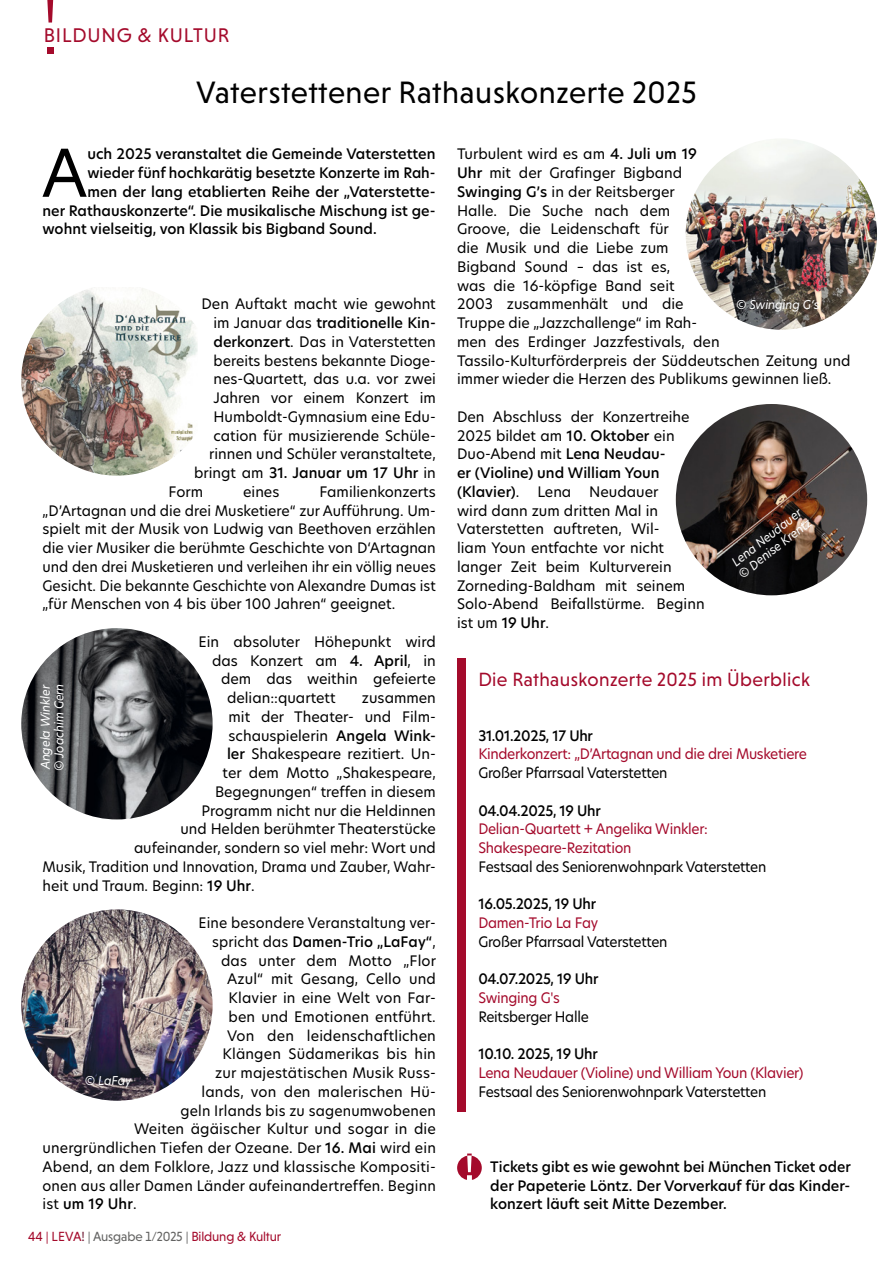
<style>
.page{position:relative;width:893px;height:1263px;background:#fff}
.page>*{position:absolute;margin:0;border:0;box-sizing:border-box;transform-origin:0 0}
.t1{font:64.65px "New Hero";color:#000}
.t2{font:31.5px "Niveau Grotesk";letter-spacing:.02em;color:#000}
.t3{font:20.1px "Niveau Grotesk";letter-spacing:.045em;color:#a40a2b}
.t4{font:19.5px "Niveau Grotesk";letter-spacing:.02em;color:#a40a2b}
.t5{font:14.25px/18.8px "New Hero";color:#000}
.t6{font:500 14.25px/18.8px "New Hero";color:#000;text-align:justify}
.t7{font:14.25px "New Hero";letter-spacing:-.02em;color:#000;scale:.96 1}
.t8{font:14.25px "New Hero";letter-spacing:-.025em;color:#a40a2b}
.t9{font:500 14.25px "New Hero";letter-spacing:-.02em;color:#000;scale:.96 1}
.t10{font:14.25px/18.8px "New Hero";letter-spacing:-.025em;color:#a40a2b;scale:.96 1}
.t11{font:13.5px "Niveau Grotesk";letter-spacing:-.01em;color:#a40a2b}
.t12{font:italic 12px/13.5px "New Hero";letter-spacing:-.01em;color:#fff;scale:.96 1}
.s1{font-weight:400}
.s2{font-weight:500}
.s3{color:#701a34}
.s4{color:#636362}
</style>
<div class="page">
<img style="left:21px;top:909px;width:192px;height:192px;border-radius:96px">
<img style="left:676px;top:404px;width:191px;height:191px;border-radius:96px">
<img style="left:21px;top:288px;width:177px;height:188px">
<img style="left:686px;top:138px;width:191px;height:192px;border-radius:96px">
<div style="left:457px;top:658px;width:9px;height:454px;background:#a40a2b"></div>
<svg style="left:457px;top:1153px;width:25px;height:27px"></svg>
<svg style="left:47px;top:0;width:6px;height:23px"></svg>
<div style="left:47px;top:47px;width:7px;height:7px;background:#a40a2b"></div>
<img style="left:21px;top:628px;width:192px;height:191px;border-radius:96px">
<h3 class="t3" style="left:44px;top:23px;width:187px">BILDUNG &amp; KULTUR</h3>
<h2 class="t2" style="left:196px;top:75px;width:502px">Vaterstettener Rathauskonzerte 2025</h2>
<h1 class="t1" style="left:42px;top:129px;width:47px">A</h1>
<p class="t6" style="left:87px;top:145px;width:350px">uch 2025 veranstaltet die Gemeinde Vaterstetten</p>
<p class="t6" style="left:87px;top:163px;width:350px">wieder fünf hochkarätig besetzte Konzerte im Rah-</p>
<p class="t6" style="left:87px;top:182px;width:350px">men der lang etablierten Reihe der „Vaterstette-</p>
<p class="t6" style="left:43px;top:201px;width:395px">ner Rathauskonzerte“. Die musikalische Mischung ist ge-</p>
<p class="t6" style="left:43px;top:220px;width:336px">wohnt vielseitig, von Klassik bis Bigband Sound.</p>
<p class="t5" style="left:202px;top:294px;width:236px">Den Auftakt macht wie gewohnt</p>
<p class="t6" style="left:214px;top:313px;width:224px"><span class="s1">im Januar das</span> traditionelle Kin-</p>
<p class="t5" style="left:214px;top:332px;width:224px"><span class="s2">derkonzert</span>. Das in Vaterstetten</p>
<p class="t5" style="left:214px;top:351px;width:224px">bereits bestens bekannte Dioge-</p>
<p class="t5" style="left:214px;top:369px;width:224px">nes-Quartett, das u.a. vor zwei</p>
<p class="t5" style="left:214px;top:388px;width:224px">Jahren vor einem Konzert im</p>
<p class="t5" style="left:214px;top:407px;width:224px">Humboldt-Gymnasium eine Edu-</p>
<p class="t5" style="left:214px;top:426px;width:224px">cation für musizierende Schüle-</p>
<p class="t5" style="left:209px;top:444px;width:228px">rinnen und Schüler veranstaltete,</p>
<p class="t6" style="left:194px;top:463px;width:243px"><span class="s1">bringt am</span> 31. Januar um 17 Uhr <span class="s1">in</span></p>
<p class="t5" style="left:169px;top:482px;width:36px">Form</p>
<p class="t5" style="left:243px;top:482px;width:38px">eines</p>
<p class="t5" style="left:43px;top:482px;width:395px;text-align:justify;text-indent:277px">Familienkonzerts „D’Artagnan und die drei Musketiere“ zur Aufführung. Um&shy;spielt mit der Musik von Ludwig van Beethoven erzählen die vier Musiker die berühmte Geschichte von D‘Artagnan und den drei Musketieren und verleihen ihr ein völlig neues Gesicht. Die bekannte Geschichte von Alexandre Dumas ist „für Menschen von 4 bis über 100 Jahren“ geeignet.</p>
<p class="t5" style="left:199px;top:632px;width:239px">Ein absoluter Höhepunkt wird</p>
<p class="t5" style="left:212px;top:651px;width:225px">das Konzert am <span class="s2">4. April</span>, in</p>
<p class="t5" style="left:221px;top:669px;width:216px">dem das weithin gefeierte</p>
<p class="t5" style="left:227px;top:688px;width:110px">delian::quartett</p>
<p class="t5" style="left:362px;top:688px;width:75px">zusammen</p>
<p class="t5" style="left:229px;top:707px;width:209px">mit der Theater- und Film-</p>
<p class="t5" style="left:229px;top:726px;width:209px">schauspielerin <span class="s2">Angela Wink-</span></p>
<p class="t5" style="left:227px;top:744px;width:210px"><span class="s2">ler</span> Shakespeare rezitiert. Un-</p>
<p class="t5" style="left:223px;top:763px;width:215px">ter dem Motto „Shakespeare,</p>
<p class="t5" style="left:215px;top:782px;width:222px">Begegnungen“ treffen in diesem</p>
<p class="t5" style="left:202px;top:801px;width:236px">Programm nicht nur die Heldinnen</p>
<p class="t5" style="left:181px;top:819px;width:257px">und Helden berühmter Theaterstücke</p>
<p class="t5" style="left:134px;top:838px;width:303px">aufeinander, sondern so viel mehr: Wort und</p>
<p class="t5" style="left:43px;top:857px;width:395px">Musik, Tradition und Innovation, Drama und Zauber, Wahr-</p>
<p class="t5" style="left:43px;top:876px;width:214px">heit und Traum. Beginn: <span class="s2">19 Uhr</span>.</p>
<p class="t5" style="left:199px;top:913px;width:239px">Eine besondere Veranstaltung ver-</p>
<p class="t6" style="left:212px;top:932px;width:225px"><span class="s1">spricht das</span> Damen-Trio „LaFay“<span class="s1">,</span></p>
<p class="t5" style="left:221px;top:951px;width:217px">das unter dem Motto „Flor</p>
<p class="t5" style="left:227px;top:969px;width:210px">Azul“ mit Gesang, Cello und</p>
<p class="t5" style="left:229px;top:988px;width:209px">Klavier in eine Welt von Far-</p>
<p class="t5" style="left:229px;top:1007px;width:209px">ben und Emotionen entführt.</p>
<p class="t5" style="left:227px;top:1026px;width:210px">Von den leidenschaftlichen</p>
<p class="t5" style="left:223px;top:1044px;width:215px">Klängen Südamerikas bis hin</p>
<p class="t5" style="left:215px;top:1063px;width:222px">zur majestätischen Musik Russ-</p>
<p class="t5" style="left:202px;top:1082px;width:236px">lands, von den malerischen Hü-</p>
<p class="t5" style="left:181px;top:1101px;width:257px">geln Irlands bis zu sagenumwobenen</p>
<p class="t5" style="left:134px;top:1119px;width:303px">Weiten ägäischer Kultur und sogar in die</p>
<p class="t5" style="left:43px;top:1138px;width:395px">unergründlichen Tiefen der Ozeane. Der <span class="s2">16. Mai</span> wird ein</p>
<p class="t5" style="left:43px;top:1157px;width:395px">Abend, an dem Folklore, Jazz und klassische Kompositi-</p>
<p class="t5" style="left:43px;top:1176px;width:395px">onen aus aller Damen Länder aufeinandertreffen. Beginn</p>
<p class="t6" style="left:43px;top:1195px;width:96px"><span class="s1">ist</span> um 19 Uhr<span class="s1">.</span></p>
<p class="t12" style="left:39px;top:771px;width:93px;rotate:-90deg">Angela Winkler © Joachim Gern</p>
<p class="t12" style="left:85px;top:1073px;width:50px">© LaFay</p>
<p class="t11" style="left:28px;top:1229px;width:255px">44 | LEVA<span class="s3">!</span> <span class="s4">| Ausgabe 1/2025 |</span> Bildung &amp; Kultur</p>
<p class="t5" style="left:457px;top:144px;width:395px">Turbulent wird es am <span class="s2">4. Juli um 19<br>Uhr</span> mit der Grafinger Bigband<br><span class="s2">Swinging G’s</span> in der Reitsberger<br>Halle. Die Suche nach dem<br>Groove, die Leidenschaft für<br>die Musik und die Liebe zum<br>Bigband Sound – das ist es,<br>was die 16-köpfige Band seit<br>2003 zusammenhält und die<br>Truppe die „Jazzchallenge“ im Rah-<br>men des Erdinger Jazzfestivals, den Tassilo-Kulturförderpreis der Süddeutschen Zeitung und immer wieder die Herzen des Publikums gewinnen ließ.</p>
<p class="t5" style="left:457px;top:407px;width:234px">Den Abschluss der Konzertreihe<br>2025 bildet am <span class="s2">10. Oktober</span> ein<br>Duo-Abend mit <span class="s2">Lena Neudau-<br>er (Violine) und William Youn (Klavier)</span>.</p>
<p class="t12" style="left:736px;top:297px;width:89px">© Swinging G‘s</p>
<p class="t5" style="left:457px;top:482px;width:249px;text-indent:132px">Neudauer<br>wird dann zum dritten Mal in<br>Vaterstetten auftreten, Wil-<br>liam Youn entfachte vor nicht langer Zeit beim Kulturverein<br>Zorneding-Baldham mit seinem<br>Solo-Abend Beifallstürme. Beginn ist um <span class="s2">19 Uhr</span>.</p>
<p class="t5" style="left:537px;top:482px;width:35px">Lena</p>
<p class="t12" style="left:727px;top:559px;width:94px;rotate:-38deg">Lena Neudauer © Denise Krentz</p>
<h3 class="t4" style="left:478px;top:669px;width:333px">Die Rathauskonzerte 2025 im Überblick</h3>
<p class="t9" style="left:478px;top:726px;width:121px">31.01.2025, 17 Uhr</p>
<p class="t8" style="left:478px;top:744px;width:330px">Kinderkonzert: „D’Artagnan und die drei Musketiere</p>
<p class="t7" style="left:478px;top:763px;width:198px">Großer Pfarrsaal Vaterstetten</p>
<p class="t9" style="left:478px;top:801px;width:129px">04.04.2025, 19 Uhr</p>
<p class="t10" style="left:478px;top:819px;width:241px">Delian-Quartett + Angelika Winkler:<br>Shakespeare-Rezitation</p>
<p class="t7" style="left:478px;top:857px;width:301px">Festsaal des Seniorenwohnpark Vaterstetten</p>
<p class="t9" style="left:478px;top:894px;width:124px">16.05.2025, 19 Uhr</p>
<p class="t10" style="left:478px;top:913px;width:126px">Damen-Trio La Fay</p>
<p class="t7" style="left:478px;top:932px;width:198px">Großer Pfarrsaal Vaterstetten</p>
<p class="t9" style="left:478px;top:969px;width:126px">04.07.2025, 19 Uhr</p>
<p class="t10" style="left:478px;top:988px;width:86px">Swinging G's</p>
<p class="t7" style="left:478px;top:1007px;width:116px">Reitsberger Halle</p>
<p class="t9" style="left:478px;top:1044px;width:126px">10.10. 2025, 19 Uhr</p>
<p class="t8" style="left:478px;top:1063px;width:326px">Lena Neudauer (Violine) und William Youn (Klavier)</p>
<p class="t7" style="left:478px;top:1082px;width:301px">Festsaal des Seniorenwohnpark Vaterstetten</p>
<p class="t6" style="left:490px;top:1157px;width:362px">Tickets gibt es wie gewohnt bei München Ticket oder der Papeterie Löntz. Der Vorverkauf für das Kinder&shy;konzert läuft seit Mitte Dezember.</p>
</div>
